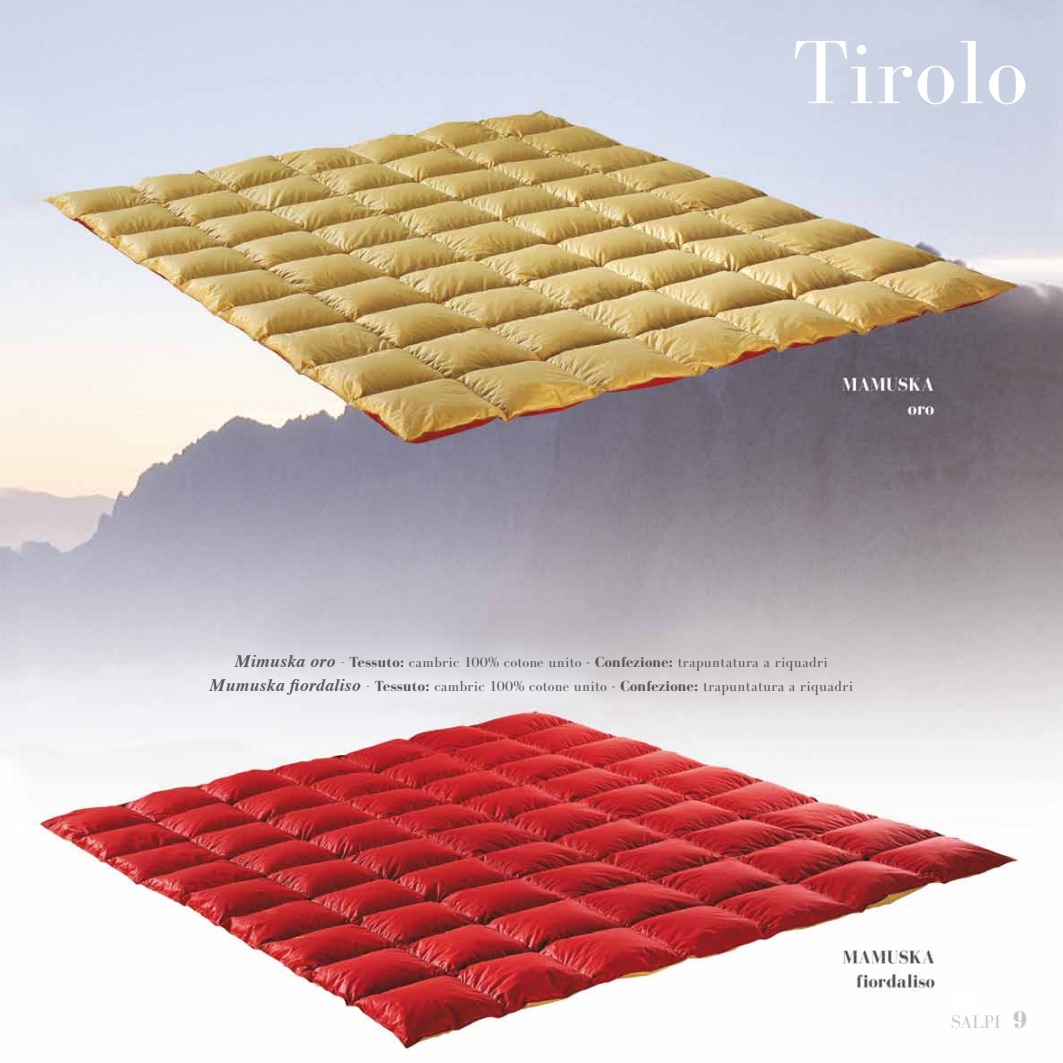
<style>
.page{position:relative;width:1063px;height:1063px;background:#fff}
.page>*{position:absolute;margin:0;border:0;box-sizing:border-box;transform-origin:0 0}
.t1{font:92.5px "Bodoni FLF";letter-spacing:.02em;color:#fff}
.t2{font:18.75px "Bodoni FLF";color:#c6c7c8}
.t3{font:15px/23.9px "Bodoni FLF";letter-spacing:.02em;color:#58585a;text-align:center}
.s1{font-family:"Times";font-weight:700;font-style:italic;font-size:17.5px}
.s2{font-weight:700}
.s3{font-weight:700;font-size:25px}
</style>
<div class="page">
<img style="left:0;top:0;width:1063px;height:1051px">
<div style="left:953px;top:994px;width:18px;height:10px;background:#fff"></div>
<h1 class="t1" style="left:792px;top:22px;width:237px">Tirolo</h1>
<p class="t3" style="left:210px;top:651px;width:645px"><span class="s1">Mimuska oro</span> <span class="s2">- Tessuto:</span> cambric 100% cotone unito - <span class="s2">Confezione:</span> trapuntatura a riquadri<br><span class="s1">Mumuska fiordaliso</span> <span class="s2">- Tessuto:</span> cambric 100% cotone unito - <span class="s2">Confezione:</span> trapuntatura a riquadri</p>
<p class="t2" style="left:951px;top:1011px;width:78px">SALPI <span class="s3">9</span></p>
</div>
